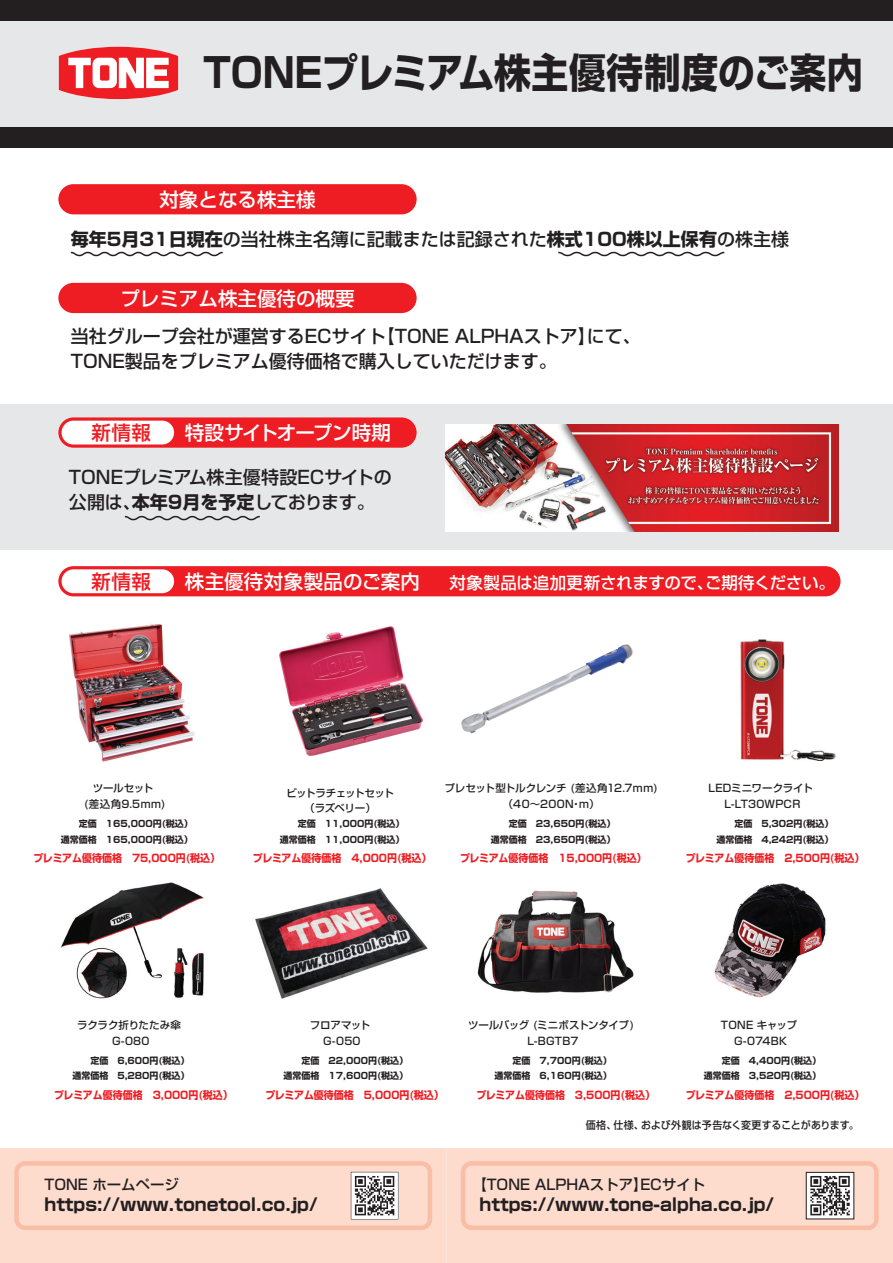
<style>
.page{position:relative;width:893px;height:1263px;background:#fff}
.page>*{position:absolute;margin:0;border:0;box-sizing:border-box;transform-origin:0 0}
.t1{font:700 40.5px "Shin Go Pr 6";letter-spacing:-.01em;color:#231f20;scale:.91 1}
.t2{font:500 19.5px "Shin Go Pr 6";color:#fff}
.t3{font:500 19.5px "Shin Go Pr 6";letter-spacing:-.035em;color:#fff}
.t4{font:500 19.5px "Shin Go Pr 6";letter-spacing:.025em;color:#ee1d23}
.t5{font:500 18px/25.5px "Shin Go Pr 6";color:#231f20}
.t6{font:700 17.25px "Shin Go Pr 6";color:#231f20}
.t7{font:500 16.5px "Shin Go Pr 6";letter-spacing:-.02em;color:#fff}
.t8{font:500 14.4px "Shin Go Pr 6";color:#231f20}
.t9{font:700 10.5px "Shin Go Pr 6";color:#ee1d23;scale:.95 1}
.t10{font:500 10.5px/15.5px "Shin Go Pr 6";letter-spacing:-.01em;color:#231f20;text-align:center}
.t11{font:500 10.5px/15.5px "Shin Go Pr 6";letter-spacing:.01em;color:#231f20;text-align:center}
.t12{font:500 10.5px "Shin Go Pr 6";letter-spacing:-.01em;color:#231f20;scale:.95 1}
.t13{font:500 10.5px/15.5px "Shin Go Pr 6";letter-spacing:-.05em;color:#231f20;text-align:center}
.t14{font:500 10.5px/15.5px "Shin Go Pr 6";letter-spacing:.015em;color:#231f20;text-align:center}
.t15{font:700 9px "Shin Go Pr 6";color:#231f20}
.s1{font-weight:700}
</style>
<div class="page">
<div style="left:0;top:404px;width:893px;height:145px;background:#e6e7e9"></div>
<div style="left:0;top:11px;width:893px;height:128px;background:#e6e7e9"></div>
<div style="left:0;top:128px;width:893px;height:20px;background:#231f20"></div>
<div style="left:0;top:0;width:893px;height:20px;background:#231f20"></div>
<div style="left:58px;top:283px;width:359px;height:30px;background:#ee1d23;border-radius:15px"></div>
<div style="left:58px;top:184px;width:359px;height:30px;background:#ee1d23;border-radius:15px"></div>
<div style="left:58px;top:417px;width:359px;height:31px;background:#ee1d23;border-radius:15px"></div>
<div style="left:62px;top:421px;width:112px;height:23px;background:#fff;border-radius:12px"></div>
<svg style="left:59px;top:47px;width:119px;height:52px;background:#f27c80"></svg>
<svg style="left:70px;top:251px;width:153px;height:6px"></svg>
<svg style="left:124px;top:515px;width:136px;height:6px"></svg>
<svg style="left:558px;top:251px;width:167px;height:6px"></svg>
<div style="left:0;top:1148px;width:446px;height:115px;background:#fddcce"></div>
<div style="left:446px;top:1148px;width:447px;height:115px;background:#fddcce"></div>
<div style="left:461px;top:1161px;width:418px;height:69px;border:4px solid #fabda6;border-radius:9px"></div>
<div style="left:806px;top:1172px;width:48px;height:47px;background:#fff;border:1px solid #231f20"></div>
<svg style="left:810px;top:1176px;width:40px;height:39px"></svg>
<div style="left:14px;top:1161px;width:418px;height:69px;border:4px solid #fabda6;border-radius:9px"></div>
<svg style="left:351px;top:1172px;width:47px;height:47px"></svg>
<img style="left:477px;top:890px;width:157px;height:103px">
<img style="left:714px;top:883px;width:112px;height:115px">
<img style="left:255px;top:888px;width:173px;height:111px">
<img style="left:61px;top:882px;width:143px;height:117px">
<img style="left:740px;top:640px;width:96px;height:121px">
<img style="left:461px;top:644px;width:172px;height:89px">
<img style="left:69px;top:624px;width:126px;height:138px">
<img style="left:279px;top:626px;width:144px;height:130px">
<img style="left:446px;top:425px;width:393px;height:106px">
<div style="left:58px;top:566px;width:782px;height:30px;background:#ee1d23;border-radius:15px"></div>
<div style="left:62px;top:569px;width:112px;height:24px;background:#fff;border-radius:12px"></div>
<h1 class="t1" style="left:203px;top:41px;width:727px">TONEプレミアム株主優待制度 のご案内</h1>
<h2 class="t2" style="left:159px;top:183px;width:157px">対象となる株主様</h2>
<h3 class="t5" style="left:71px;top:225px;width:720px"><span class="s1">毎年5月31日現在</span>の当社株主名簿に記載または記録された<span class="s1">株式100株以上保有</span>の株主様</h3>
<h2 class="t2" style="left:120px;top:282px;width:235px">プレミアム株主優待の概要</h2>
<h3 class="t5" style="left:71px;top:322px;width:572px">当社グループ会社が運営するECサイト【TONE ALPHAストア】にて、<br>TONE製品をプレミアム優待価格で購入していただけます。</h3>
<h2 class="t4" style="left:92px;top:417px;width:61px">新情報</h2>
<h2 class="t3" style="left:185px;top:417px;width:208px">特設サイトオープン時期</h2>
<h3 class="t5" style="left:69px;top:463px;width:324px">TONEプレミアム株主優特設ECサイトの公開は、<span class="s1">本年9月を予定</span>しております。</h3>
<h2 class="t4" style="left:92px;top:565px;width:61px">新情報</h2>
<h2 class="t2" style="left:185px;top:565px;width:236px">株主優待対象製品のご案内</h2>
<h3 class="t7" style="left:449px;top:569px;width:387px">対象製品は追加更新されますので、ご期待ください。</h3>
<p class="t10" style="left:444px;top:780px;width:215px">プレセット型トルクレンチ (差込角12.7ｍｍ)（40～200N・ｍ）</p>
<p class="t15" style="left:509px;top:816px;width:108px">定価　23,650円(税込）</p>
<p class="t9" style="left:460px;top:849px;width:198px">プレミアム優待価格　15,000円(税込）</p>
<p class="t11" style="left:84px;top:780px;width:84px">ツールセット<br>(差込角9.5ｍｍ)</p>
<p class="t15" style="left:79px;top:816px;width:115px">定価　165,000円(税込）</p>
<p class="t9" style="left:34px;top:849px;width:198px">プレミアム優待価格　75,000円(税込）</p>
<p class="t13" style="left:286px;top:784px;width:109px">ビットラチェットセット（ラズベリー）</p>
<p class="t15" style="left:298px;top:816px;width:108px">定価　11,000円(税込）</p>
<p class="t15" style="left:61px;top:832px;width:133px">通常価格　165,000円(税込）</p>
<p class="t15" style="left:280px;top:832px;width:126px">通常価格　11,000円(税込）</p>
<p class="t15" style="left:491px;top:832px;width:126px">通常価格　23,650円(税込）</p>
<p class="t9" style="left:253px;top:849px;width:189px">プレミアム優待価格　4,000円(税込）</p>
<p class="t11" style="left:708px;top:780px;width:106px">LEDミニワークライト<br>L-LT30WPCR</p>
<p class="t15" style="left:734px;top:816px;width:101px">定価　5,302円(税込）</p>
<p class="t9" style="left:686px;top:849px;width:189px">プレミアム優待価格　2,500円(税込）</p>
<p class="t15" style="left:716px;top:832px;width:119px">通常価格　4,242円(税込）</p>
<p class="t10" style="left:468px;top:1017px;width:168px">ツールバッグ (ミニボストンタイプ)<br>L-BGTB7</p>
<p class="t15" style="left:495px;top:1068px;width:119px">通常価格　6,160円(税込）</p>
<p class="t9" style="left:476px;top:1086px;width:189px">プレミアム優待価格　3,500円(税込）</p>
<p class="t14" style="left:721px;top:1017px;width:77px">TONE キャップ<br>G-074BK</p>
<p class="t15" style="left:704px;top:1068px;width:119px">通常価格　3,520円(税込）</p>
<p class="t10" style="left:77px;top:1017px;width:106px">ラクラク折りたたみ傘<br>G-080</p>
<p class="t15" style="left:72px;top:1068px;width:119px">通常価格　5,280円(税込）</p>
<p class="t9" style="left:54px;top:1086px;width:189px">プレミアム優待価格　3,000円(税込）</p>
<p class="t10" style="left:310px;top:1017px;width:62px">フロアマット<br>G-050</p>
<p class="t15" style="left:283px;top:1068px;width:126px">通常価格　17,600円(税込）</p>
<p class="t9" style="left:265px;top:1086px;width:189px">プレミアム優待価格　5,000円(税込）</p>
<p class="t15" style="left:90px;top:1053px;width:101px">定価　6,600円(税込）</p>
<p class="t15" style="left:301px;top:1053px;width:108px">定価　22,000円(税込）</p>
<p class="t15" style="left:513px;top:1053px;width:101px">定価　7,700円(税込）</p>
<p class="t15" style="left:722px;top:1053px;width:101px">定価　4,400円(税込）</p>
<p class="t9" style="left:686px;top:1086px;width:189px">プレミアム優待価格　2,500円(税込）</p>
<p class="t12" style="left:586px;top:1117px;width:289px">価格、仕様、および外観は予告なく変更することがあります。</p>
<h3 class="t8" style="left:45px;top:1173px;width:136px">TONE ホームページ</h3>
<h3 class="t6" style="left:45px;top:1190px;width:275px">https://www.tonetool.co.jp/</h3>
<h3 class="t8" style="left:472px;top:1173px;width:234px">【TONE ALPHAストア】ECサイト</h3>
<h3 class="t6" style="left:480px;top:1190px;width:296px">https://www.tone-alpha.co.jp/</h3>
</div>
